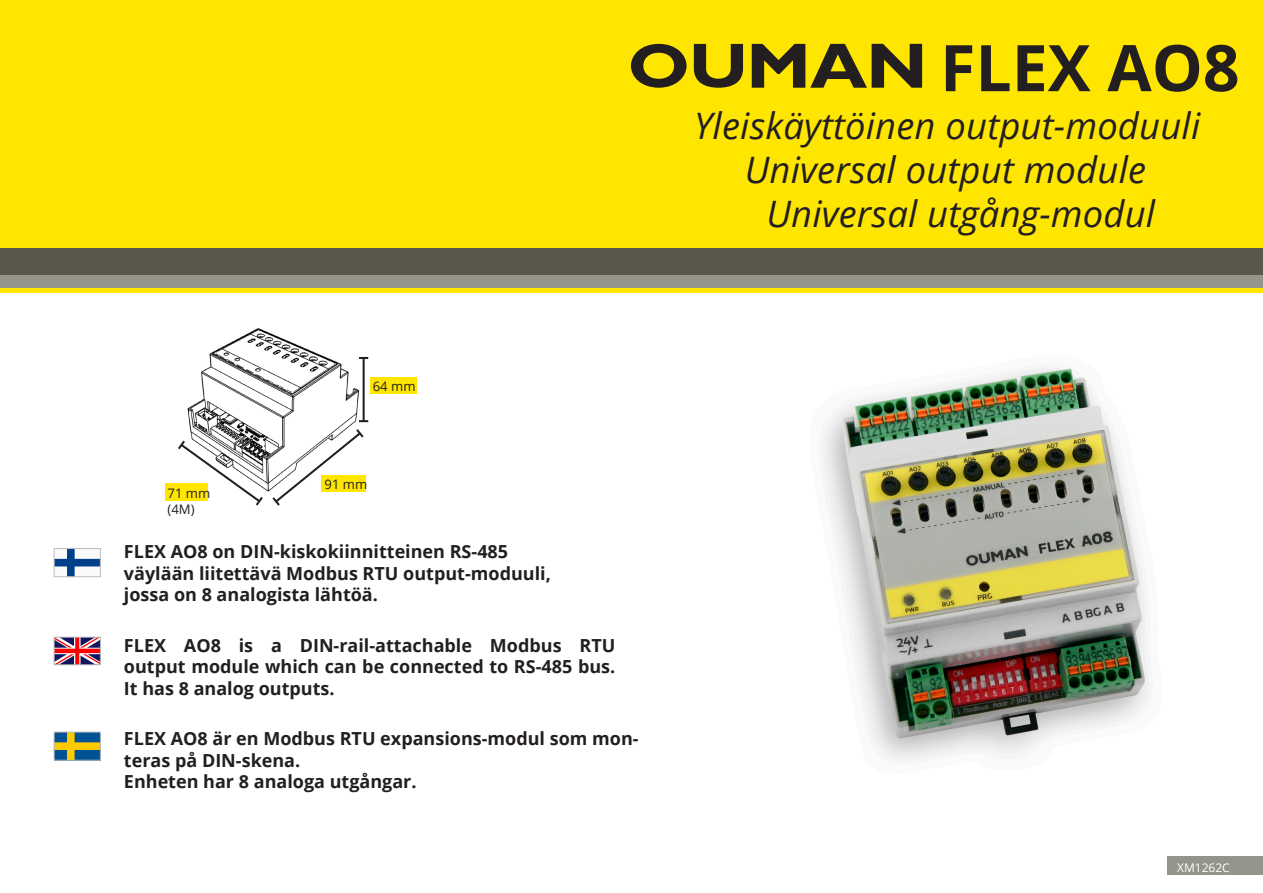
<style>
.page{position:relative;width:1263px;height:893px;background:#fff}
.page>*{position:absolute;margin:0;border:0;box-sizing:border-box;transform-origin:0 0}
.Alaotsikko_16_pt{font:700 64.35px "Open Sans";color:#231f20}
.Kannen_palkkitekstit{font:italic 36.45px "Open Sans";letter-spacing:.005em;color:#231f20}
.Ingressi{font:700 18px/21.6px "Open Sans";color:#231f20}
.t1{font:13.05px/15.8px "Open Sans";color:#231f20}
.t2{font:12px "Open Sans";color:#fff}
</style>
<div class="page">
<div style="left:0;top:0;width:1263px;height:293px;background:#ffe601"></div>
<div style="left:0;top:248px;width:1263px;height:27px;background:#58574a"></div>
<div style="left:0;top:275px;width:1263px;height:13px;background:#94948a"></div>
<svg style="left:631px;top:44px;width:55px;height:44px"></svg>
<svg style="left:694px;top:44px;width:49px;height:44px"></svg>
<svg style="left:752px;top:44px;width:170px;height:44px"></svg>
<img style="left:822px;top:366px;width:327px;height:394px">
<img style="left:187px;top:328px;width:182px;height:94px">
<div style="left:165px;top:483px;width:43px;height:18px;background:#ffe601"></div>
<div style="left:370px;top:377px;width:47px;height:17px;background:#ffe601"></div>
<hr style="left:363px;top:358px;width:2px;height:63px;background:#231f20">
<svg style="left:178px;top:420px;width:190px;height:86px"></svg>
<svg style="left:359px;top:357px;width:9px;height:2px"></svg>
<div style="left:1168px;top:856px;width:95px;height:19px;background:#94948a"></div>
<svg style="left:56px;top:550px;width:43px;height:25px"></svg>
<div style="left:54px;top:548px;width:47px;height:29px;border:1px solid #bcbdc0"></div>
<svg style="left:56px;top:639px;width:43px;height:24px"></svg>
<div style="left:54px;top:637px;width:47px;height:28px;border:1px solid #bcbdc0"></div>
<svg style="left:56px;top:734px;width:43px;height:24px"></svg>
<p class="t1" style="left:168px;top:485px;width:44px">71 mm (4M)</p>
<p class="t1" style="left:373px;top:378px;width:44px">64 mm</p>
<p class="t1" style="left:325px;top:476px;width:44px">91 mm</p>
<p class="Ingressi" style="left:124px;top:540px;width:428px">FLEX AO8 on DIN-kiskokiinnitteinen RS-485 väylään liitettävä Modbus RTU output-moduuli, jossa on 8 analogista lähtöä.</p>
<p class="Ingressi" style="left:124px;top:634px;width:493px;text-align:justify">FLEX AO8 is a DIN-rail-attachable Modbus RTU output module which can be connected to RS-485 bus.<br>It has 8 analog outputs.</p>
<p class="Ingressi" style="left:124px;top:727px;width:516px">FLEX AO8 är en Modbus RTU expansions-modul som mon&shy;teras på DIN-skena.<br>Enheten har 8 analoga utgångar.</p>
<p class="Alaotsikko_16_pt" style="left:940px;top:22px;width:301px">FLEX AO8</p>
<p class="Kannen_palkkitekstit" style="left:694px;top:100px;width:508px">Yleiskäyttöinen output-moduuli</p>
<p class="Kannen_palkkitekstit" style="left:745px;top:144px;width:403px">Universal output module</p>
<p class="Kannen_palkkitekstit" style="left:766px;top:188px;width:390px">Universal utgång-modul</p>
<p class="t2" style="left:1177px;top:859px;width:54px">XM1262C</p>
</div>
